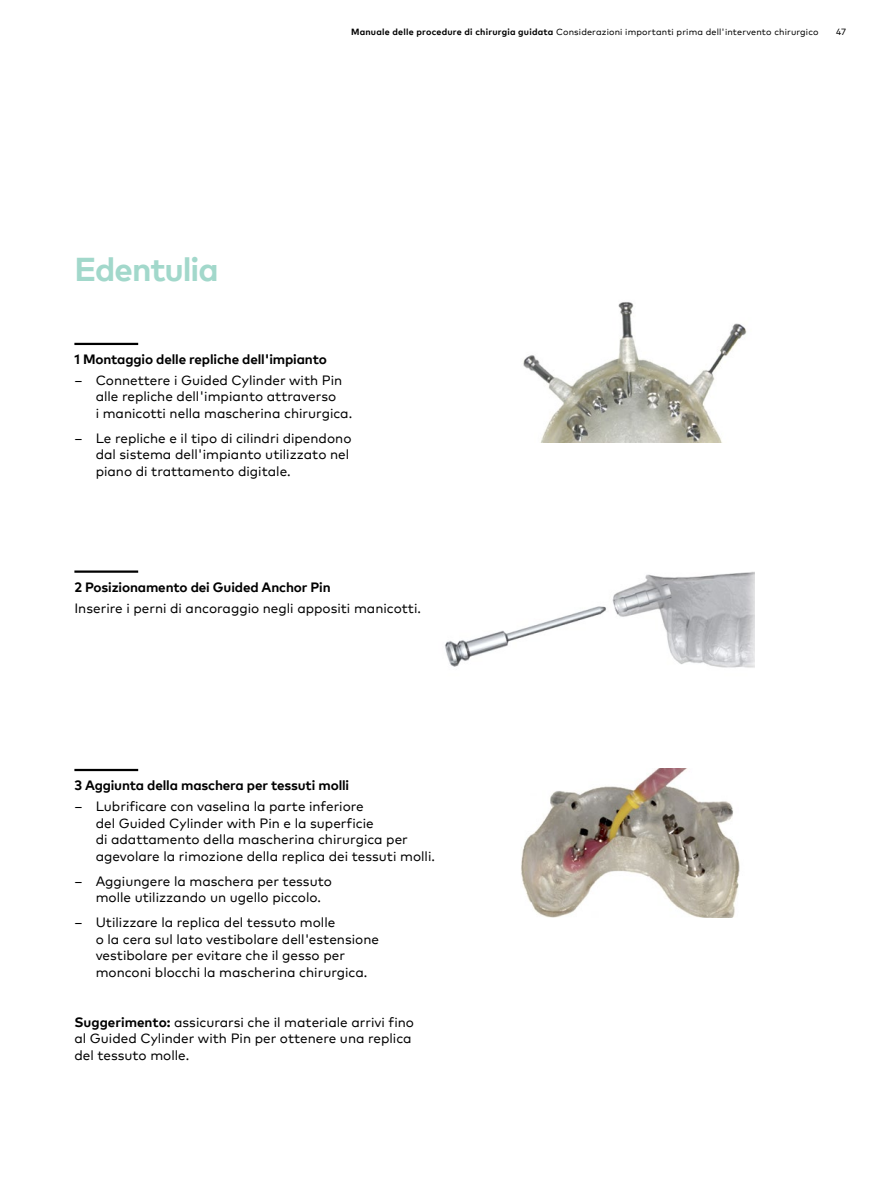
<style>
.page{position:relative;width:893px;height:1191px;background:#fff}
.page>*{position:absolute;margin:0;border:0;box-sizing:border-box;transform-origin:0 0}
.t1{font:700 33px "Mark Pro";letter-spacing:-.03em;color:#a2d8cb}
.t2{font:13.5px/16.5px "Mark Pro";color:#000}
.t3{font:700 13.5px "Mark Pro";letter-spacing:-.01em;color:#000}
.t4{font:9px "Mark Pro";letter-spacing:.015em;color:#000}
.s1{font-weight:700}
</style>
<div class="page">
<hr style="left:74px;top:343px;width:64px;height:2px;background:#000">
<hr style="left:74px;top:570px;width:64px;height:3px;background:#000">
<hr style="left:74px;top:769px;width:64px;height:2px;background:#000">
<img style="left:523px;top:302px;width:224px;height:141px">
<img style="left:521px;top:769px;width:219px;height:149px">
<img style="left:445px;top:572px;width:310px;height:96px">
<h1 class="t1" style="left:74px;top:244px;width:146px">Edentulia</h1>
<p class="t4" style="left:351px;top:25px;width:469px"><span class="s1">Manuale delle procedure di chirurgia guidata</span> Considerazioni importanti prima dell'intervento chirurgico</p>
<p class="t4" style="left:836px;top:25px;width:12px">47</p>
<p class="t3" style="left:74px;top:349px;width:254px">1 Montaggio delle repliche dell'impianto</p>
<p class="t2" style="left:96px;top:371px;width:258px;text-indent:-21px">‒ Connettere i Guided Cylinder with Pin alle repliche dell'impianto attraverso<br>i manicotti nella mascherina chirurgica.</p>
<p class="t2" style="left:96px;top:429px;width:257px;text-indent:-21px">‒ Le repliche e il tipo di cilindri dipendono dal sistema dell'impianto utilizzato nel piano di trattamento digitale.</p>
<p class="t3" style="left:74px;top:577px;width:258px">2 Posizionamento dei Guided Anchor Pin</p>
<p class="t2" style="left:74px;top:598px;width:348px">Inserire i perni di ancoraggio negli appositi manicotti.</p>
<p class="t3" style="left:74px;top:775px;width:276px">3 Aggiunta della maschera per tessuti molli</p>
<p class="t2" style="left:96px;top:797px;width:341px;text-indent:-21px">‒ Lubrificare con vaselina la parte inferiore<br>del Guided Cylinder with Pin e la superficie<br>di adattamento della mascherina chirurgica per agevolare la rimozione della replica dei tessuti molli.</p>
<p class="t2" style="left:96px;top:871px;width:238px;text-indent:-21px">‒ Aggiungere la maschera per tessuto molle utilizzando un ugello piccolo.</p>
<p class="t2" style="left:96px;top:913px;width:285px;text-indent:-21px">‒ Utilizzare la replica del tessuto molle<br>o la cera sul lato vestibolare dell'estensione vestibolare per evitare che il gesso per monconi blocchi la mascherina chirurgica.</p>
<p class="t2" style="left:74px;top:1012px;width:341px"><span class="s1">Suggerimento:</span> assicurarsi che il materiale arrivi fino al Guided Cylinder with Pin per ottenere una replica del tessuto molle.</p>
</div>
